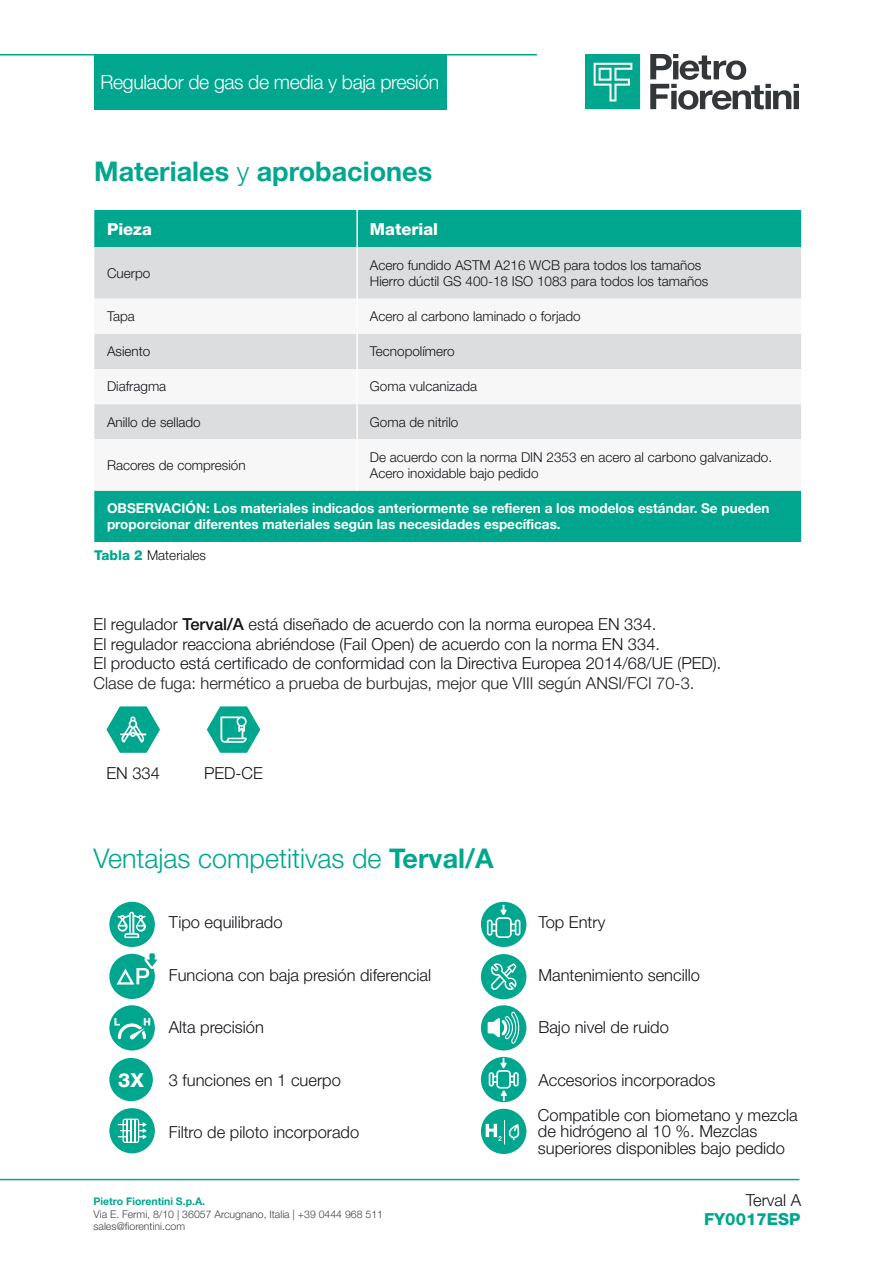
<style>
.page{position:relative;width:893px;height:1263px;background:#fff}
.page>*{position:absolute;margin:0;border:0;box-sizing:border-box;transform-origin:0 0}
.Titoletto{font:300 27px "Helvetica Neue LT Pro";color:#00a78e}
.Titoletto-2{font:700 27px "Helvetica Neue LT Pro";color:#00a78e}
.t1{font:300 19.5px "Helvetica Neue LT Pro";letter-spacing:-.02em;color:#fff}
.t2{font:800 19.05px "Helvetica Neue LT Pro";color:#fff}
.Testo{font:300 16.5px/16.5px "Helvetica Neue LT Pro";color:#121418}
.bullet_non_puntato{font:300 16.5px "Helvetica Neue LT Pro";color:#121418}
.Testo-2{font:300 16.5px "Helvetica Neue LT Pro";color:#231f20}
.titoli_tabella_bianc{font:800 16.5px "Helvetica Neue LT Pro";color:#fff}
.titoletto_technische{font:800 16.5px "Helvetica Neue LT Pro";color:#00a78e}
.testo_sciolto{font:300 16.5px "Helvetica Neue LT Pro";color:#121418}
.testo_tabella{font:300 13.5px "Helvetica Neue LT Pro";color:#121418}
.testo_tabella-2{font:700 13.5px/16.2px "Helvetica Neue LT Pro";color:#fff}
.t3{font:300 10.5px/12.6px "Helvetica Neue LT Pro";color:#414243}
.t4{font:700 10.5px "Helvetica Neue LT Pro";color:#00a78e}
.s1{font-weight:300}
.s2{font-weight:800;color:#00a78e}
.s3{font-weight:500}
.s4{font-weight:700}
</style>
<div class="page">
<hr style="left:0;top:54px;width:537px;height:2px;background:#00a78e">
<hr style="left:0;top:1179px;width:799px;height:1px;background:#00a78e">
<div style="left:94px;top:55px;width:352px;height:55px;background:#00a78e"></div>
<svg style="left:650px;top:54px;width:149px;height:56px"></svg>
<svg style="left:585px;top:54px;width:55px;height:55px;background:#25b39e"></svg>
<svg style="left:106px;top:706px;width:54px;height:47px"></svg>
<svg style="left:207px;top:706px;width:53px;height:47px"></svg>
<div style="left:109px;top:902px;width:46px;height:45px;background:#00a78e;border-radius:50%"></div>
<svg style="left:117px;top:912px;width:29px;height:26px"></svg>
<div style="left:481px;top:902px;width:45px;height:45px;background:#00a78e;border-radius:50%"></div>
<svg style="left:487px;top:905px;width:33px;height:33px"></svg>
<div style="left:109px;top:954px;width:46px;height:45px;background:#00a78e;border-radius:50%"></div>
<svg style="left:116px;top:953px;width:42px;height:31px"></svg>
<div style="left:481px;top:954px;width:45px;height:45px;background:#00a78e;border-radius:50%"></div>
<svg style="left:490px;top:963px;width:27px;height:27px"></svg>
<div style="left:109px;top:1005px;width:46px;height:45px;background:#00a78e;border-radius:50%"></div>
<svg style="left:114px;top:1018px;width:37px;height:22px"></svg>
<div style="left:481px;top:1005px;width:45px;height:45px;background:#00a78e;border-radius:50%"></div>
<svg style="left:488px;top:1012px;width:31px;height:32px"></svg>
<div style="left:109px;top:1058px;width:44px;height:43px;background:#00a78e;border-radius:50%"></div>
<div style="left:481px;top:1057px;width:45px;height:45px;background:#00a78e;border-radius:50%"></div>
<svg style="left:489px;top:1059px;width:30px;height:41px"></svg>
<div style="left:109px;top:1108px;width:46px;height:45px;background:#00a78e;border-radius:50%"></div>
<svg style="left:118px;top:1118px;width:28px;height:25px"></svg>
<div style="left:481px;top:1109px;width:45px;height:45px;background:#00a78e;border-radius:50%"></div>
<svg style="left:486px;top:1120px;width:33px;height:24px"></svg>
<div style="left:94px;top:210px;width:707px;height:332px;background:#00a78e"></div>
<div style="left:94px;top:247px;width:707px;height:52px;background:#dcdddf"></div>
<svg style="left:94px;top:299px;width:707px;height:192px"></svg>
<hr style="left:356px;top:299px;width:2px;height:35px;background:#fff">
<hr style="left:356px;top:334px;width:2px;height:35px;background:#fff">
<hr style="left:356px;top:369px;width:2px;height:35px;background:#fff">
<hr style="left:356px;top:404px;width:2px;height:35px;background:#fff">
<hr style="left:356px;top:439px;width:2px;height:52px;background:#fff">
<hr style="left:356px;top:247px;width:2px;height:52px;background:#fff">
<hr style="left:356px;top:210px;width:2px;height:37px;background:#fff">
<h2 class="t1" style="left:101px;top:70px;width:340px">Regulador de gas de media y baja presión</h2>
<p class="Titoletto-2" style="left:94px;top:155px;width:339px">Materiales <span class="s1">y</span> aprobaciones</p>
<p class="titoli_tabella_bianc" style="left:107px;top:219px;width:46px">Pieza</p>
<p class="titoli_tabella_bianc" style="left:370px;top:219px;width:70px">Material</p>
<p class="testo_tabella" style="left:107px;top:265px;width:45px">Cuerpo</p>
<p class="testo_tabella" style="left:370px;top:257px;width:333px">Acero fundido ASTM A216 WCB para todos los tamaños</p>
<p class="testo_tabella" style="left:370px;top:273px;width:340px">Hierro dúctil GS 400-18 ISO 1083 para todos los tamaños</p>
<p class="testo_tabella" style="left:107px;top:308px;width:29px">Tapa</p>
<p class="testo_tabella" style="left:370px;top:308px;width:212px">Acero al carbono laminado o forjado</p>
<p class="testo_tabella" style="left:107px;top:343px;width:45px">Asiento</p>
<p class="testo_tabella" style="left:370px;top:343px;width:86px">Tecnopolímero</p>
<p class="testo_tabella" style="left:107px;top:378px;width:61px">Diafragma</p>
<p class="testo_tabella" style="left:370px;top:378px;width:109px">Goma vulcanizada</p>
<p class="testo_tabella" style="left:107px;top:413px;width:95px">Anillo de sellado</p>
<p class="testo_tabella" style="left:370px;top:413px;width:90px">Goma de nitrilo</p>
<p class="testo_tabella" style="left:107px;top:457px;width:140px">Racores de compresión</p>
<p class="testo_tabella" style="left:370px;top:449px;width:404px">De acuerdo con la norma DIN 2353 en acero al carbono galvanizado.</p>
<p class="testo_tabella" style="left:370px;top:465px;width:170px">Acero inoxidable bajo pedido</p>
<p class="testo_tabella-2" style="left:107px;top:500px;width:664px">OBSERVACIÓN: Los materiales indicados anteriormente se refieren a los modelos estándar. Se pueden proporcionar diferentes materiales según las necesidades específicas.</p>
<p class="testo_tabella" style="left:94px;top:547px;width:113px"><span class="s2">Tabla 2</span> Materiales</p>
<p class="Testo" style="left:94px;top:615px;width:564px">El regulador <span class="s3">Terval/A</span> está diseñado de acuerdo con la norma europea EN 334.</p>
<p class="Testo" style="left:94px;top:635px;width:568px">El regulador reacciona abriéndose (Fail Open) de acuerdo con la norma EN 334.</p>
<p class="Testo" style="left:94px;top:655px;width:629px">El producto está certificado de conformidad con la Directiva Europea 2014/68/UE (PED).</p>
<p class="Testo-2" style="left:94px;top:673px;width:602px">Clase de fuga: hermético a prueba de burbujas, mejor que VIII según ANSI/FCI 70-3.</p>
<p class="bullet_non_puntato" style="left:106px;top:763px;width:55px">EN 334</p>
<p class="bullet_non_puntato" style="left:204px;top:763px;width:60px">PED-CE</p>
<p class="Titoletto" style="left:94px;top:841px;width:402px">Ventajas competitivas de <span class="s4">Terval/A</span></p>
<p class="t2" style="left:118px;top:1069px;width:27px">3X</p>
<p class="bullet_non_puntato" style="left:169px;top:912px;width:115px">Tipo equilibrado</p>
<p class="bullet_non_puntato" style="left:169px;top:964px;width:264px">Funciona con baja presión diferencial</p>
<p class="bullet_non_puntato" style="left:169px;top:1017px;width:97px">Alta precisión</p>
<p class="bullet_non_puntato" style="left:169px;top:1069px;width:174px">3 funciones en 1 cuerpo</p>
<p class="bullet_non_puntato" style="left:169px;top:1122px;width:192px">Filtro de piloto incorporado</p>
<p class="t4" style="left:94px;top:1195px;width:113px">Pietro Fiorentini S.p.A.</p>
<p class="t3" style="left:94px;top:1207px;width:291px">Via E. Fermi, 8/10 | 36057 Arcugnano, Italia | +39 0444 968 511 sales@fiorentini.com</p>
<p class="bullet_non_puntato" style="left:538px;top:912px;width:68px">Top Entry</p>
<p class="bullet_non_puntato" style="left:538px;top:964px;width:163px">Mantenimiento sencillo</p>
<p class="bullet_non_puntato" style="left:538px;top:1017px;width:132px">Bajo nivel de ruido</p>
<p class="bullet_non_puntato" style="left:538px;top:1069px;width:178px">Accesorios incorporados</p>
<p class="Testo" style="left:538px;top:1106px;width:261px">Compatible con biometano y mezcla de hidrógeno al 10 %. Mezclas superiores disponibles bajo pedido</p>
<p class="testo_sciolto" style="left:746px;top:1190px;width:57px">Terval A</p>
<p class="titoletto_technische" style="left:704px;top:1209px;width:98px">FY0017ESP</p>
</div>
